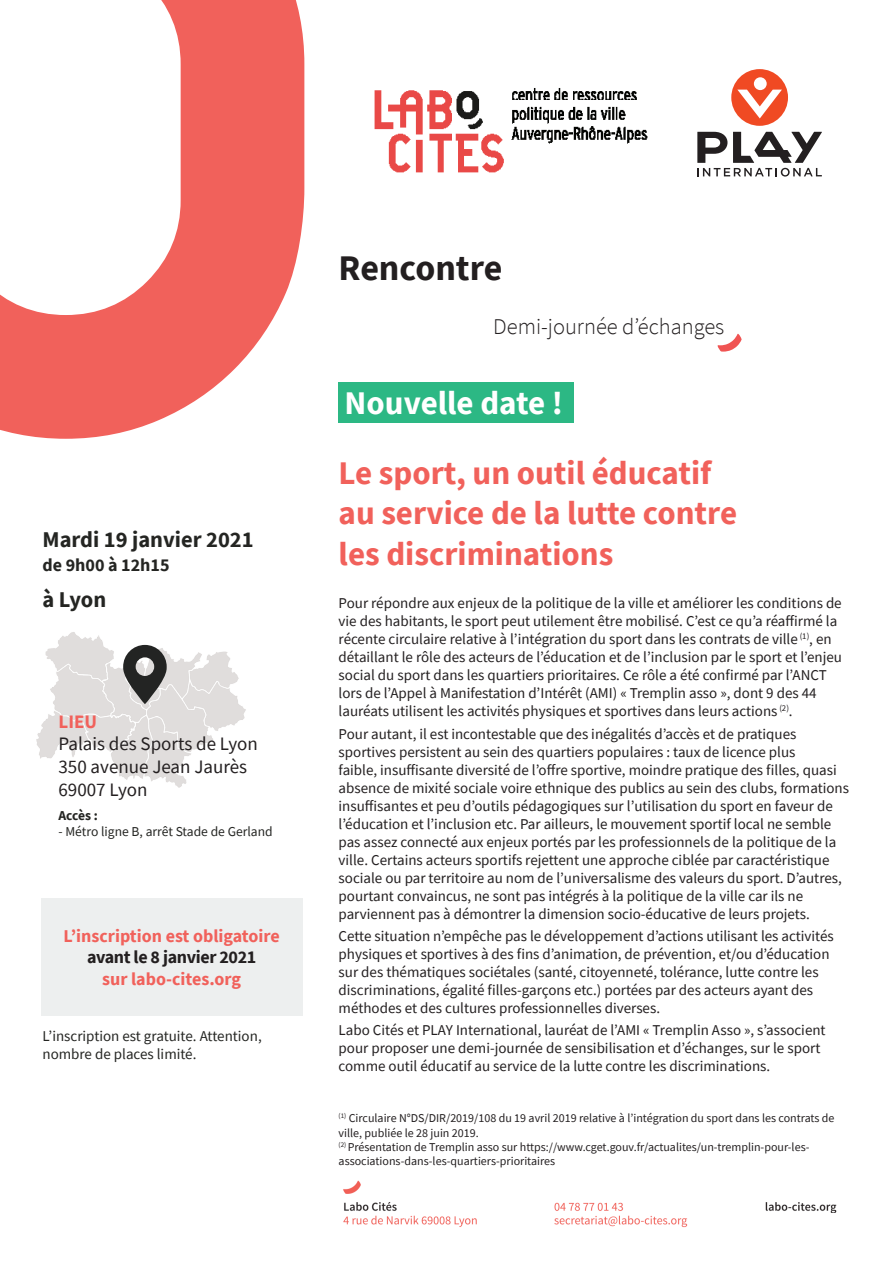
<style>
.page{position:relative;width:893px;height:1263px;background:#fff}
.page>*{position:absolute;margin:0;border:0;box-sizing:border-box;transform-origin:0 0}
.t1{font:700 36px "Source Sans Pro";color:#231f20}
.t2{font:700 33px/40.5px "Source Sans Pro";color:#f1615b}
.t3{font:700 33px "Source Sans Pro";color:#fff}
.t4{font:700 22.5px "Source Sans Pro";color:#242522}
.t5{font:300 22.5px "Source Sans Pro";color:#231f20}
.t6{font:19.05px/22.8px "Source Sans Pro";color:#231f20}
.t7{font:700 19.05px "Source Sans Pro";color:#f1615b}
.t8{font:700 18px "Source Sans Pro";color:#f1615b}
.t9{font:700 18px "Source Sans Pro";letter-spacing:-.02em;color:#231f20}
.t10{font:700 18px "Source Sans Pro";color:#242522}
.t11{font:15px/18px "Source Sans Pro";color:#231f20}
.t12{font:15px/18px "Source Sans Pro";color:#242522}
.t13{font:13.5px "Source Sans Pro";color:#242522}
.t14{font:700 13.5px "Source Sans Pro";letter-spacing:-.015em;color:#242522}
.t15{font:12px/14.4px "Source Sans Pro";color:#231f20}
</style>
<div class="page">
<svg style="left:0;top:0;width:304px;height:439px;fill:#f1615b"></svg>
<svg style="left:717px;top:334px;width:25px;height:18px"></svg>
<img style="left:374px;top:88px;width:274px;height:85px">
<img style="left:343px;top:1180px;width:494px;height:48px">
<div style="left:41px;top:898px;width:262px;height:117px;background:#edefef"></div>
<div style="left:755px;top:1213px;width:121px;height:26px;background:#fff"></div>
<div style="left:338px;top:383px;width:236px;height:40px;background:#2cb884"></div>
<svg style="left:731px;top:69px;width:57px;height:57px"></svg>
<svg style="left:697px;top:132px;width:125px;height:45px"></svg>
<img style="left:36px;top:632px;width:210px;height:156px">
<svg style="left:123px;top:645px;width:44px;height:59px;background:#787776"></svg>
<h3 class="t4" style="left:43px;top:524px;width:213px">Mardi 19 janvier 2021</h3>
<p class="t10" style="left:43px;top:553px;width:129px">de 9h00 à 12h15</p>
<h3 class="t4" style="left:43px;top:584px;width:65px">à Lyon</h3>
<p class="t7" style="left:59px;top:708px;width:40px">LIEU</p>
<p class="t6" style="left:59px;top:732px;width:201px">Palais des Sports de Lyon<br>350 avenue Jean Jaurès<br>69007 Lyon</p>
<p class="t14" style="left:59px;top:806px;width:41px">Accès :</p>
<p class="t13" style="left:59px;top:823px;width:216px">- Métro ligne B, arrêt Stade de Gerland</p>
<p class="t8" style="left:64px;top:924px;width:218px">L’inscription est obligatoire</p>
<p class="t9" style="left:87px;top:945px;width:171px">avant le 8 janvier 2021</p>
<p class="t8" style="left:102px;top:967px;width:140px">sur labo-cites.org</p>
<p class="t12" style="left:43px;top:1026px;width:221px">L’inscription est gratuite. Attention, nombre de places limité.</p>
<h1 class="t1" style="left:339px;top:243px;width:165px">Rencontre</h1>
<h3 class="t5" style="left:493px;top:312px;width:233px">Demi-journée d’échanges</h3>
<h2 class="t3" style="left:345px;top:381px;width:220px">Nouvelle date !</h2>
<h2 class="t2" style="left:339px;top:452px;width:400px">Le sport, un outil éducatif au service de la lutte contre les discriminations</h2>
<p class="t11" style="left:339px;top:594px;width:505px">Pour répondre aux enjeux de la politique de la ville et améliorer les conditions de vie des habitants, le sport peut utilement être mobilisé. C’est ce qu’a réaffirmé la récente circulaire relative à l’intégration du sport dans les contrats de ville <sup>(1)</sup>, en détaillant le rôle des acteurs de l’éducation et de l’inclusion par le sport et l’enjeu social du sport dans les quartiers prioritaires. Ce rôle a été confirmé par l’ANCT lors de l’Appel à Manifestation d’Intérêt (AMI) « Tremplin asso », dont 9 des 44 lauréats utilisent les activités physiques et sportives dans leurs actions <sup>(2)</sup>.</p>
<p class="t11" style="left:339px;top:724px;width:512px">Pour autant, il est incontestable que des inégalités d’accès et de pratiques sportives persistent au sein des quartiers populaires : taux de licence plus<br>faible, insuffisante diversité de l’offre sportive, moindre pratique des filles, quasi absence de mixité sociale voire ethnique des publics au sein des clubs, formations insuffisantes et peu d’outils pédagogiques sur l’utilisation du sport en faveur de l’éducation et l’inclusion etc. Par ailleurs, le mouvement sportif local ne semble pas assez connecté aux enjeux portés par les professionnels de la politique de la ville. Certains acteurs sportifs rejettent une approche ciblée par caractéristique sociale ou par territoire au nom de l’universalisme des valeurs du sport. D’autres, pourtant convaincus, ne sont pas intégrés à la politique de la ville car ils ne parviennent pas à démontrer la dimension socio-éducative de leurs projets.</p>
<p class="t11" style="left:339px;top:927px;width:497px">Cette situation n’empêche pas le développement d’actions utilisant les activités physiques et sportives à des fins d’animation, de prévention, et/ou d’éducation sur des thématiques sociétales (santé, citoyenneté, tolérance, lutte contre les discriminations, égalité filles-garçons etc.) portées par des acteurs ayant des méthodes et des cultures professionnelles diverses.</p>
<p class="t11" style="left:339px;top:1021px;width:489px">Labo Cités et PLAY International, lauréat de l’AMI « Tremplin Asso », s’associent pour proposer une demi-journée de sensibilisation et d’échanges, sur le sport comme outil éducatif au service de la lutte contre les discriminations.</p>
<p class="t15" style="left:339px;top:1111px;width:497px"><sup>(1)</sup> Circulaire N°DS/DIR/2019/108 du 19 avril 2019 relative à l’intégration du sport dans les contrats de ville, publiée le 28 juin 2019.<br><sup>(2)</sup> Présentation de Tremplin asso sur https://www.cget.gouv.fr/actualites/un-tremplin-pour-les&shy;associations-dans-les-quartiers-prioritaires</p>
</div>
